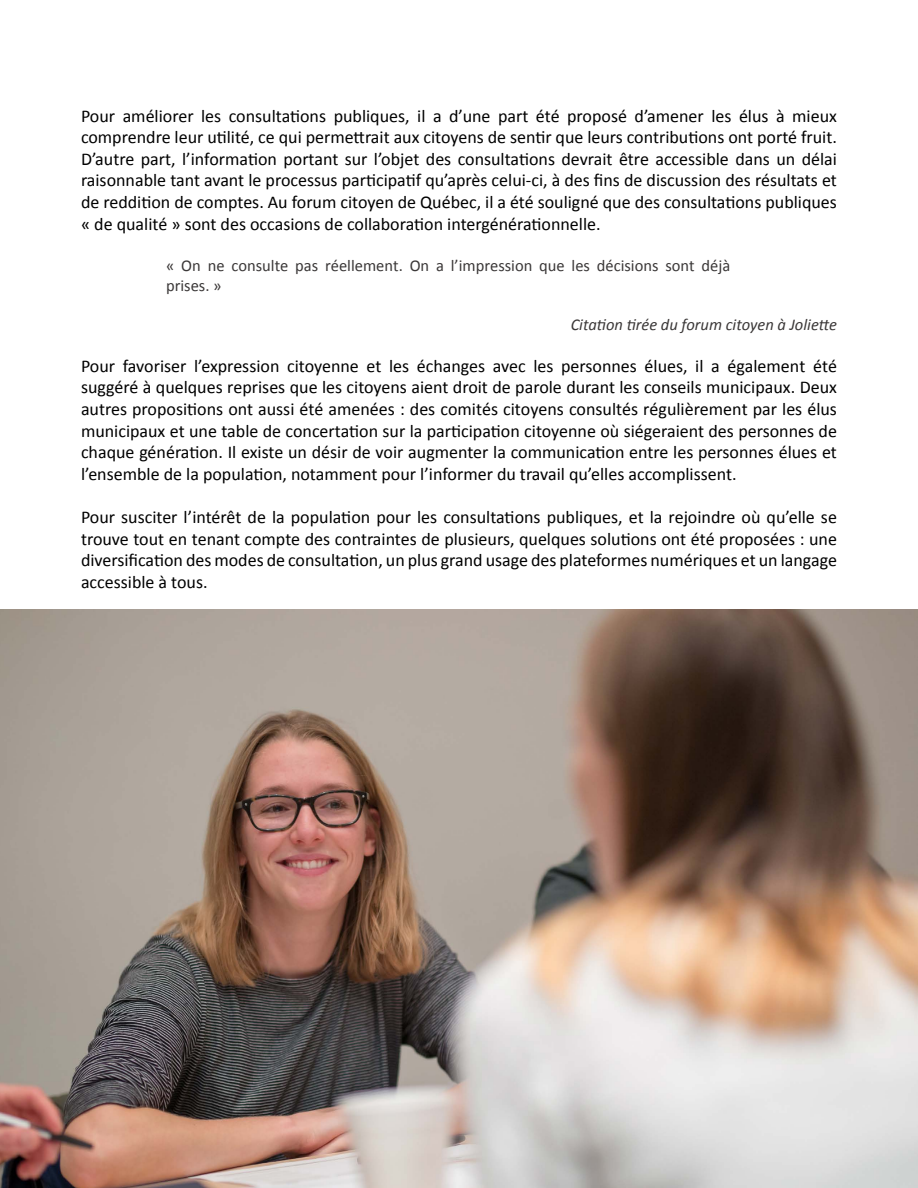
<style>
.page{position:relative;width:918px;height:1188px;background:#fff}
.page>*{position:absolute;margin:0;border:0;box-sizing:border-box;transform-origin:0 0}
.t1{font:18px/21.6px "Calibri";color:#000;text-align:justify}
.t2{font:16.5px/19.8px "Calibri";color:#3b3838}
.t3{font:italic 16.5px "Calibri";color:#3b3838}
</style>
<div class="page">
<img style="left:0;top:609px;width:918px;height:579px">
<p class="t1" style="left:81px;top:105px;width:757px">Pour améliorer les consultations publiques, il a d’une part été proposé d’amener les élus à mieux comprendre leur utilité, ce qui permettrait aux citoyens de sentir que leurs contributions ont porté fruit.<br>D’autre part, l’information portant sur l’objet des consultations devrait être accessible dans un délai raisonnable tant avant le processus participatif qu’après celui-ci, à des fins de discussion des résultats et de reddition de comptes. Au forum citoyen de Québec, il a été souligné que des consultations publiques « de qualité » sont des occasions de collaboration intergénérationnelle.</p>
<p class="t2" style="left:166px;top:255px;width:566px">« On ne consulte pas réellement. On a l’impression que les décisions sont déjà prises. »</p>
<p class="t3" style="left:571px;top:315px;width:268px">Citation tirée du forum citoyen à Joliette</p>
<p class="t1" style="left:81px;top:355px;width:758px">Pour favoriser l’expression citoyenne et les échanges avec les personnes élues, il a également été suggéré à quelques reprises que les citoyens aient droit de parole durant les conseils municipaux. Deux autres propositions ont aussi été amenées : des comités citoyens consultés régulièrement par les élus municipaux et une table de concertation sur la participation citoyenne où siégeraient des personnes de chaque génération. Il existe un désir de voir augmenter la communication entre les personnes élues et l’ensemble de la population, notamment pour l’informer du travail qu’elles accomplissent.</p>
<p class="t1" style="left:81px;top:506px;width:758px">Pour susciter l’intérêt de la population pour les consultations publiques, et la rejoindre où qu’elle se trouve tout en tenant compte des contraintes de plusieurs, quelques solutions ont été proposées : une diversification des modes de consultation, un plus grand usage des plateformes numériques et un langage accessible à tous.</p>
</div>
